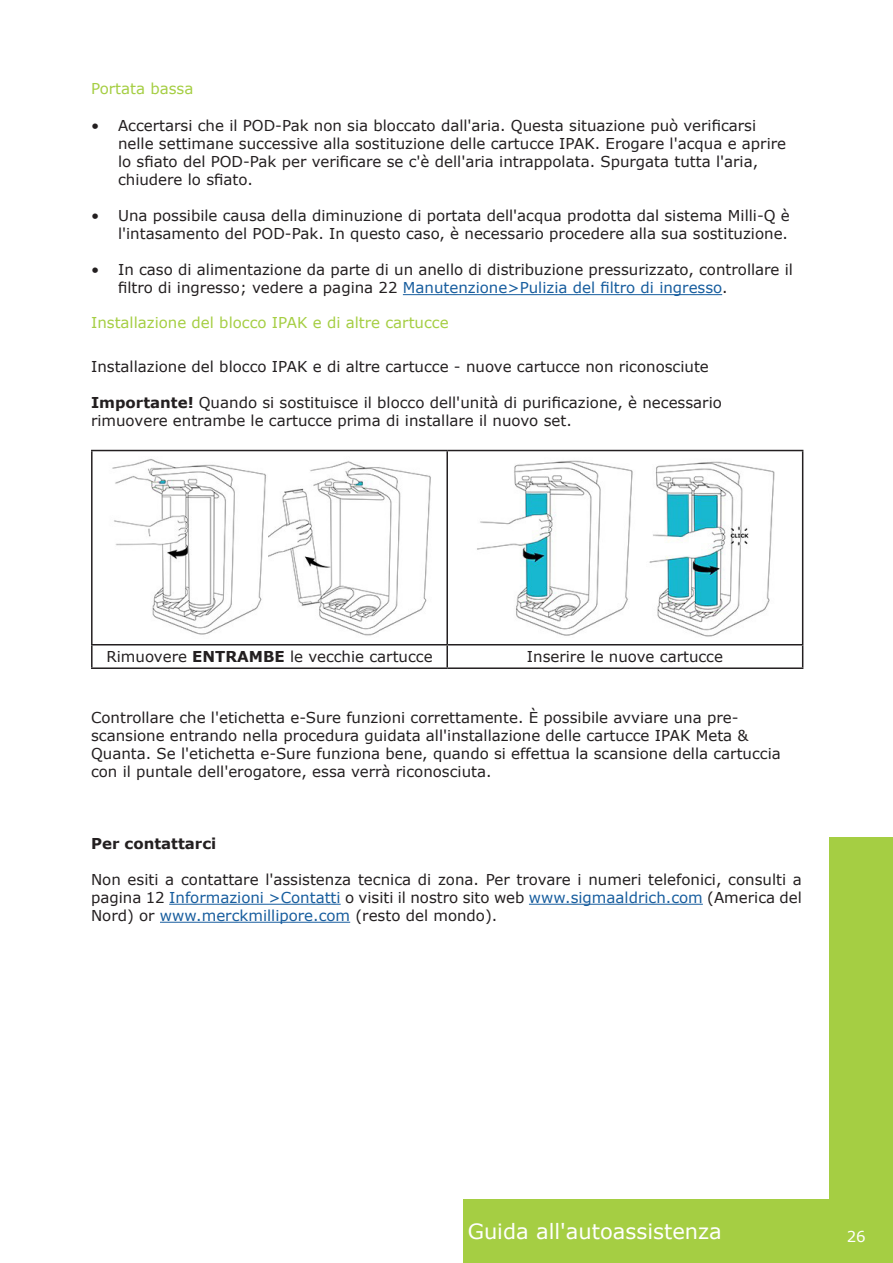
<style>
.page{position:relative;width:893px;height:1263px;background:#fff}
.page>*{position:absolute;margin:0;border:0;box-sizing:border-box;transform-origin:0 0}
.t1{font:21px "Verdana";color:#fff}
.Body_text{font:15px/18px "Verdana";color:#231f20}
.Deck{font:15px "Verdana";color:#a5ce43}
.Body_text-2{font:700 15px "Verdana";color:#231f20}
.t2{font:15px "Verdana";color:#fff}
.s1{color:#175d9e}
.s2{font-weight:700}
</style>
<div class="page">
<div style="left:463px;top:1199px;width:366px;height:64px;background:#a5ce43"></div>
<div style="left:829px;top:837px;width:64px;height:426px;background:#a5ce43"></div>
<hr style="left:403px;top:294px;width:319px;height:1px;background:#175d9e">
<hr style="left:91px;top:644px;width:356px;height:1px;background:#231f20">
<hr style="left:447px;top:644px;width:356px;height:1px;background:#231f20">
<hr style="left:91px;top:450px;width:356px;height:1px;background:#231f20">
<hr style="left:91px;top:451px;width:2px;height:193px;background:#231f20">
<hr style="left:447px;top:450px;width:356px;height:1px;background:#231f20">
<hr style="left:446px;top:451px;width:2px;height:193px;background:#231f20">
<hr style="left:802px;top:451px;width:1px;height:193px;background:#231f20">
<hr style="left:91px;top:645px;width:2px;height:22px;background:#231f20">
<hr style="left:446px;top:645px;width:2px;height:22px;background:#231f20">
<svg style="left:802px;top:645px;width:1px;height:22px"></svg>
<hr style="left:91px;top:667px;width:356px;height:2px;background:#231f20">
<hr style="left:447px;top:667px;width:356px;height:2px;background:#231f20">
<img style="left:112px;top:459px;width:319px;height:177px">
<img style="left:477px;top:460px;width:298px;height:177px">
<hr style="left:169px;top:904px;width:172px;height:1px;background:#175d9e">
<hr style="left:529px;top:904px;width:174px;height:1px;background:#175d9e">
<hr style="left:160px;top:922px;width:190px;height:1px;background:#175d9e">
<p class="Deck" style="left:91px;top:78px;width:104px">Portata bassa</p>
<p class="Body_text" style="left:118px;top:117px;width:670px;text-indent:-27px">• Accertarsi che il POD-Pak non sia bloccato dall'aria. Questa situazione può verificarsi nelle settimane successive alla sostituzione delle cartucce IPAK. Erogare l'acqua e aprire lo sfiato del POD-Pak per verificare se c'è dell'aria intrappolata. Spurgata tutta l'aria, chiudere lo sfiato.</p>
<p class="Body_text" style="left:91px;top:207px;width:700px;text-align:right">• Una possibile causa della diminuzione di portata dell'acqua prodotta dal sistema Milli-Q è l'intasamento del POD-Pak. In questo caso, è necessario procedere alla sua sostituzione.</p>
<p class="Body_text" style="left:118px;top:261px;width:676px;text-indent:-27px">• In caso di alimentazione da parte di un anello di distribuzione pressurizzato, controllare il filtro di ingresso; vedere a pagina 22 <span class="s1">Manutenzione&gt;Pulizia del filtro di ingresso</span>.</p>
<p class="Deck" style="left:91px;top:312px;width:359px">Installazione del blocco IPAK e di altre cartucce</p>
<p class="Body_text" style="left:91px;top:357px;width:619px">Installazione del blocco IPAK e di altre cartucce - nuove cartucce non riconosciute</p>
<p class="Body_text" style="left:91px;top:393px;width:632px"><span class="s2">Importante!</span> Quando si sostituisce il blocco dell'unità di purificazione, è necessario rimuovere entrambe le cartucce prima di installare il nuovo set.</p>
<p class="Body_text" style="left:106px;top:648px;width:328px">Rimuovere <span class="s2">ENTRAMBE</span> le vecchie cartucce</p>
<p class="Body_text" style="left:527px;top:648px;width:198px">Inserire le nuove cartucce</p>
<p class="Body_text" style="left:91px;top:708px;width:691px">Controllare che l'etichetta e-Sure funzioni correttamente. È possibile avviare una pre&shy;scansione entrando nella procedura guidata all'installazione delle cartucce IPAK Meta &amp; Quanta. Se l'etichetta e-Sure funziona bene, quando si effettua la scansione della cartuccia con il puntale dell'erogatore, essa verrà riconosciuta.</p>
<p class="Body_text-2" style="left:91px;top:833px;width:127px">Per contattarci</p>
<p class="Body_text" style="left:91px;top:870px;width:712px;text-align:justify">Non esiti a contattare l'assistenza tecnica di zona. Per trovare i numeri telefonici, consulti a pagina 12 <span class="s1">Informazioni &gt;Contatti</span> o visiti il nostro sito web <span class="s1">www.sigmaaldrich.com</span> (America del Nord) or <span class="s1">www.merckmillipore.com</span> (resto del mondo).</p>
<h1 class="t1" style="left:468px;top:1217px;width:256px">Guida all'autoassistenza</h1>
<p class="t2" style="left:847px;top:1226px;width:21px">26</p>
</div>
